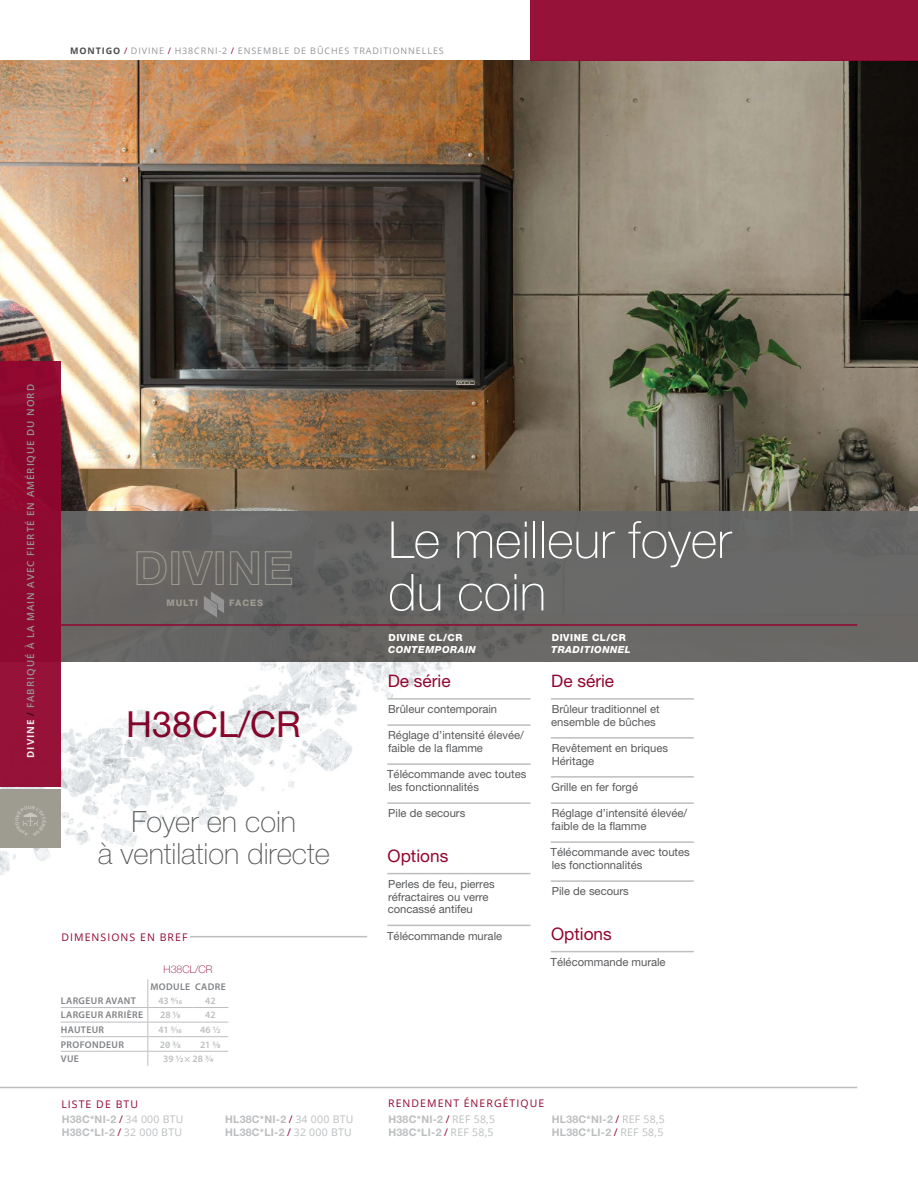
<style>
.page{position:relative;width:918px;height:1188px;background:#fff}
.page>*{position:absolute;margin:0;border:0;box-sizing:border-box;transform-origin:0 0}
.t1{font:100 51px/52.5px "Helvetica Neue LT Pro";color:#fff}
.t2{font:47.25px "Helvetica Neue LT Pro Bd Ou";letter-spacing:.005em;color:#9e9c90}
.t3{font:36px "Helvetica Neue LT Pro";color:#91062f}
.t4{font:100 29.25px/32.2px "Helvetica Neue LT Pro";color:#58595b;text-align:center}
.t5{font:17.25px "Helvetica Neue LT Pro";color:#91062f}
.t6{font:11.25px/12.8px "Helvetica Neue LT Pro";color:#58595b}
.t7{font:700 10.5px "Helvetica Neue LT Pro";letter-spacing:.025em;color:#bcbec0}
.t8{font:10.5px "Open Sans";letter-spacing:.1em;color:#91062f}
.t9{font:100 10.5px "Helvetica Neue LT Pro";color:#91062f}
.t10{font:600 9.75px "Myriad Pro";letter-spacing:.04em;color:#808285}
.t11{font:600 9.75px "Open Sans";letter-spacing:.1em;color:#939598}
.t12{font:600 9.75px "Myriad Pro";letter-spacing:.01em;color:#bcbec0}
.t13{font:italic 800 9.75px "Helvetica Neue LT Pro";letter-spacing:.05em;color:#fff}
.t14{font:800 9.75px "Helvetica Neue LT Pro";letter-spacing:.05em;color:#fff}
.t15{font:9px "Open Sans";letter-spacing:.1em;color:#939598}
.t16{font:800 9px "Helvetica Neue LT Pro";letter-spacing:.1em;color:#9e9c90}
.s1{font-weight:700;color:#4d4d4f}
.s2{color:#91062f}
.s3{font-weight:700;color:#eaeaeb}
.s4{font-weight:400;color:#000}
.s5{font-family:"Open Sans";font-weight:400;color:#91062f}
.s6{font-family:"Open Sans";font-weight:400}
</style>
<div class="page">
<hr style="left:0;top:1087px;width:857px;height:1px;background:#bcbec0">
<img style="left:0;top:61px;width:918px;height:450px">
<div style="left:0;top:511px;width:918px;height:150px;background:#666"></div>
<img style="left:0;top:514px;width:560px;height:360px">
<hr style="left:190px;top:936px;width:177px;height:1px;background:#bcbec0">
<hr style="left:61px;top:624px;width:796px;height:2px;background:#91062f">
<div style="left:530px;top:0;width:388px;height:61px;background:#961239"></div>
<hr style="left:61px;top:1007px;width:87px;height:1px;background:#bcbec0">
<hr style="left:148px;top:1007px;width:44px;height:1px;background:#bcbec0">
<hr style="left:192px;top:1007px;width:36px;height:1px;background:#bcbec0">
<hr style="left:61px;top:1022px;width:87px;height:1px;background:#bcbec0">
<hr style="left:148px;top:1022px;width:44px;height:1px;background:#bcbec0">
<hr style="left:192px;top:1022px;width:36px;height:1px;background:#bcbec0">
<hr style="left:61px;top:1036px;width:87px;height:1px;background:#bcbec0">
<hr style="left:148px;top:1036px;width:44px;height:1px;background:#bcbec0">
<hr style="left:192px;top:1036px;width:36px;height:1px;background:#bcbec0">
<hr style="left:61px;top:1051px;width:87px;height:1px;background:#bcbec0">
<hr style="left:148px;top:1051px;width:44px;height:1px;background:#bcbec0">
<hr style="left:192px;top:1051px;width:36px;height:1px;background:#bcbec0">
<svg style="left:147px;top:979px;width:1px;height:87px"></svg>
<hr style="left:387px;top:698px;width:144px;height:2px;background:#bcbec0">
<hr style="left:387px;top:724px;width:144px;height:2px;background:#bcbec0">
<hr style="left:387px;top:763px;width:144px;height:2px;background:#bcbec0">
<hr style="left:387px;top:802px;width:144px;height:2px;background:#bcbec0">
<hr style="left:387px;top:873px;width:144px;height:1px;background:#bcbec0">
<hr style="left:387px;top:925px;width:144px;height:1px;background:#bcbec0">
<hr style="left:551px;top:698px;width:143px;height:2px;background:#bcbec0">
<hr style="left:551px;top:737px;width:143px;height:2px;background:#bcbec0">
<hr style="left:551px;top:776px;width:143px;height:2px;background:#bcbec0">
<hr style="left:551px;top:802px;width:143px;height:2px;background:#bcbec0">
<hr style="left:551px;top:841px;width:143px;height:2px;background:#bcbec0">
<hr style="left:551px;top:880px;width:143px;height:2px;background:#bcbec0">
<hr style="left:551px;top:951px;width:143px;height:1px;background:#bcbec0">
<svg style="left:204px;top:591px;width:20px;height:27px"></svg>
<div style="left:0;top:361px;width:61px;height:426px;background:#91062f"></div>
<div style="left:0;top:790px;width:61px;height:58px;background:#9e9c90"></div>
<svg style="left:23px;top:812px;width:15px;height:14px"></svg>
<p class="t15" style="left:70px;top:45px;width:375px"><span class="s1">MONTIGO</span> <span class="s2">/</span> DIVINE <span class="s2">/</span> H38CRNI-2 <span class="s2">/</span> ENSEMBLE DE BÛCHES TRADITIONNELLES</p>
<p class="t11" style="left:24px;top:758px;width:375px;rotate:-90deg"><span class="s3">DIVINE</span> <span class="s4">/</span> FABRIQUÉ À LA MAIN AVEC FIERTÉ EN AMÉRIQUE DU NORD</p>
<h2 class="t2" style="left:134px;top:538px;width:161px">DIVINE</h2>
<p class="t16" style="left:166px;top:597px;width:33px">MULTI</p>
<p class="t16" style="left:229px;top:597px;width:35px">FACES</p>
<h3 class="t3" style="left:126px;top:702px;width:176px">H38CL/CR</h3>
<h3 class="t4" style="left:98px;top:805px;width:234px">Foyer en coin<br>à ventilation directe</h3>
<p class="t8" style="left:62px;top:930px;width:127px">DIMENSIONS EN BREF</p>
<p class="t9" style="left:164px;top:964px;width:50px">H38CL/CR</p>
<p class="t10" style="left:150px;top:980px;width:77px">MODULE CADRE</p>
<p class="t10" style="left:61px;top:994px;width:77px">LARGEUR AVANT</p>
<p class="t12" style="left:158px;top:994px;width:25px">43 9/16</p>
<p class="t12" style="left:205px;top:994px;width:12px">42</p>
<p class="t10" style="left:61px;top:1009px;width:84px">LARGEUR ARRIÈRE</p>
<p class="t12" style="left:160px;top:1009px;width:22px">28 1/8</p>
<p class="t12" style="left:205px;top:1009px;width:12px">42</p>
<p class="t10" style="left:61px;top:1024px;width:45px">HAUTEUR</p>
<p class="t12" style="left:159px;top:1024px;width:25px">41 5/16</p>
<p class="t12" style="left:200px;top:1024px;width:22px">46 1/2</p>
<p class="t10" style="left:61px;top:1038px;width:65px">PROFONDEUR</p>
<p class="t12" style="left:160px;top:1038px;width:22px">20 3/8</p>
<p class="t12" style="left:200px;top:1038px;width:22px">21 5/8</p>
<p class="t10" style="left:61px;top:1053px;width:20px">VUE</p>
<p class="t12" style="left:163px;top:1053px;width:52px">39 1/2 × 28 3/4</p>
<h1 class="t1" style="left:388px;top:514px;width:345px">Le meilleur foyer du coin</h1>
<p class="t14" style="left:389px;top:632px;width:75px">DIVINE CL/CR</p>
<p class="t13" style="left:388px;top:643px;width:89px">CONTEMPORAIN</p>
<h3 class="t5" style="left:388px;top:670px;width:64px">De série</h3>
<p class="t6" style="left:388px;top:703px;width:110px">Brûleur contemporain</p>
<p class="t6" style="left:388px;top:729px;width:137px">Réglage d’intensité élevée/ faible de la flamme</p>
<p class="t6" style="left:387px;top:768px;width:141px">Télécommande avec toutes les fonctionnalités</p>
<p class="t6" style="left:388px;top:807px;width:79px">Pile de secours</p>
<h3 class="t5" style="left:388px;top:845px;width:62px">Options</h3>
<p class="t6" style="left:388px;top:877px;width:109px">Perles de feu, pierres réfractaires ou verre concassé antifeu</p>
<p class="t6" style="left:387px;top:929px;width:117px">Télécommande murale</p>
<p class="t14" style="left:552px;top:632px;width:75px">DIVINE CL/CR</p>
<p class="t13" style="left:551px;top:643px;width:81px">TRADITIONNEL</p>
<h3 class="t5" style="left:551px;top:670px;width:64px">De série</h3>
<p class="t6" style="left:551px;top:703px;width:110px">Brûleur traditionnel et ensemble de bûches</p>
<p class="t6" style="left:552px;top:742px;width:118px">Revêtement en briques<br>Héritage</p>
<p class="t6" style="left:552px;top:781px;width:88px">Grille en fer forgé</p>
<p class="t6" style="left:552px;top:807px;width:137px">Réglage d’intensité élevée/ faible de la flamme</p>
<p class="t6" style="left:551px;top:846px;width:141px">Télécommande avec toutes les fonctionnalités</p>
<p class="t6" style="left:552px;top:885px;width:79px">Pile de secours</p>
<h3 class="t5" style="left:551px;top:923px;width:62px">Options</h3>
<p class="t6" style="left:551px;top:955px;width:117px">Télécommande murale</p>
<p class="t8" style="left:61px;top:1097px;width:78px">LISTE DE BTU</p>
<p class="t8" style="left:388px;top:1096px;width:158px">RENDEMENT ÉNERGÉTIQUE</p>
<p class="t7" style="left:62px;top:1126px;width:122px">H38C*LI-2 <span class="s5">/</span> <span class="s6">32 000 BTU</span></p>
<p class="t7" style="left:225px;top:1126px;width:128px">HL38C*LI-2 <span class="s5">/</span> <span class="s6">32 000 BTU</span></p>
<p class="t7" style="left:388px;top:1126px;width:107px">H38C*LI-2 <span class="s5">/</span> <span class="s6">REF 58,5</span></p>
<p class="t7" style="left:552px;top:1126px;width:113px">HL38C*LI-2 <span class="s5">/</span> <span class="s6">REF 58,5</span></p>
<p class="t7" style="left:62px;top:1113px;width:123px">H38C*NI-2 <span class="s5">/</span> <span class="s6">34 000 BTU</span></p>
<p class="t7" style="left:225px;top:1113px;width:130px">HL38C*NI-2 <span class="s5">/</span> <span class="s6">34 000 BTU</span></p>
<p class="t7" style="left:389px;top:1113px;width:108px">H38C*NI-2 <span class="s5">/</span> <span class="s6">REF 58,5</span></p>
<p class="t7" style="left:552px;top:1113px;width:115px">HL38C*NI-2 <span class="s5">/</span> <span class="s6">REF 58,5</span></p>
</div>
